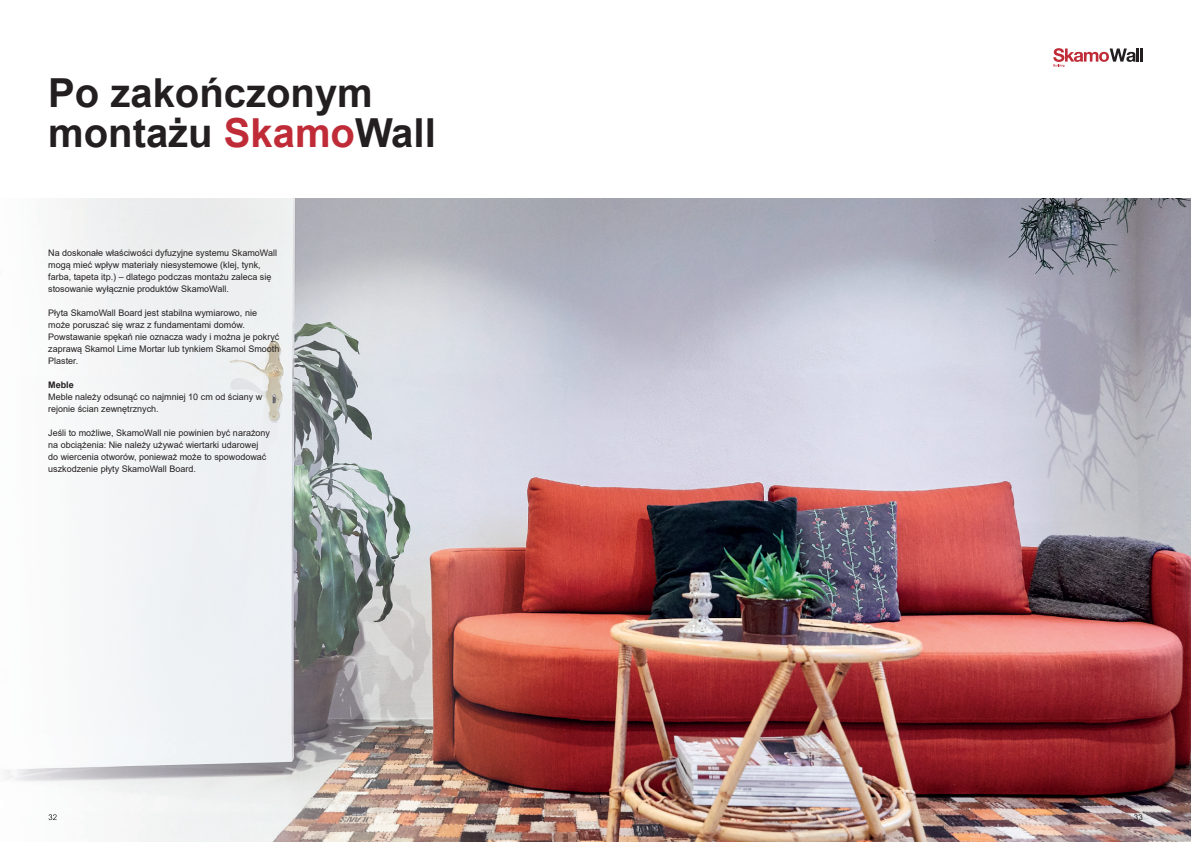
<style>
.page{position:relative;width:1191px;height:842px;background:#fff}
.page>*{position:absolute;margin:0;border:0;box-sizing:border-box;transform-origin:0 0}
.t1{font:700 40px/40px "Arial";color:#231f20}
.t2{font:9px/12px "Arial";color:#231f20}
.t3{font:700 9px "Arial";color:#231f20}
.t4{font:8px "Arial";color:#231f20}
.s1{color:#bf2b37}
</style>
<div class="page">
<svg style="left:1053px;top:48px;width:89px;height:19px"></svg>
<img style="left:3px;top:198px;width:1188px;height:644px">
<svg style="left:49px;top:814px;width:8px;height:6px"></svg>
<h1 class="t1" style="left:48px;top:74px;width:389px">Po zakończonym montażu <span class="s1">Skamo</span>Wall</h1>
<p class="t2" style="left:48px;top:247px;width:230px">Na doskonałe właściwości dyfuzyjne systemu SkamoWall mogą mieć wpływ materiały niesystemowe (klej, tynk, farba, tapeta itp.) – dlatego podczas montażu zaleca się stosowanie wyłącznie produktów SkamoWall.</p>
<p class="t2" style="left:48px;top:307px;width:233px">Płyta SkamoWall Board jest stabilna wymiarowo, nie może poruszać się wraz z fundamentami domów.<br>Powstawanie spękań nie oznacza wady i można je pokryć zaprawą Skamol Lime Mortar lub tynkiem Skamol Smooth Plaster.</p>
<p class="t3" style="left:48px;top:378px;width:27px">Meble</p>
<p class="t2" style="left:48px;top:391px;width:216px">Meble należy odsunąć co najmniej 10 cm od ściany w rejonie ścian zewnętrznych.</p>
<p class="t2" style="left:48px;top:427px;width:223px">Jeśli to możliwe, SkamoWall nie powinien być narażony na obciążenia: Nie należy używać wiertarki udarowej do wiercenia otworów, ponieważ może to spowodować uszkodzenie płyty SkamoWall Board.</p>
<p class="t4" style="left:1133px;top:812px;width:10px">33</p>
</div>
